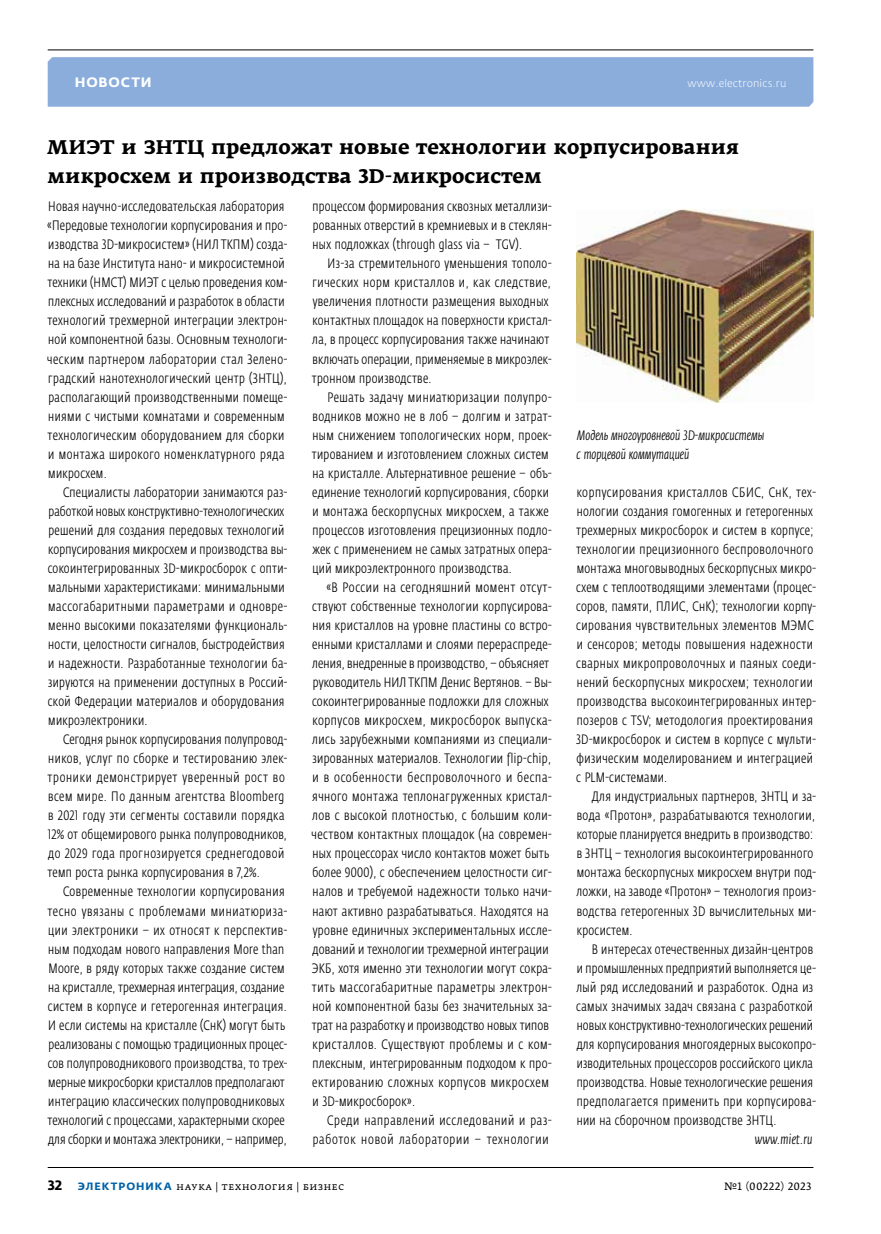
<style>
.page{position:relative;width:881px;height:1234px;background:#fff}
.page>*{position:absolute;margin:0;border:0;box-sizing:border-box;transform-origin:0 0}
.t1{font:700 19.5px/28.5px "Fedra Serif A Pro";letter-spacing:.005em;color:#000}
.t2{font:300 13.5px/19px "Fedra Sans Cond Pro";letter-spacing:.025em;color:#000}
.t3{font:300 13.5px/19px "Fedra Sans Cond Pro";letter-spacing:.05em;color:#000;text-align:right}
.t4{font:italic 300 13.5px/19px "Fedra Sans Cond Pro";letter-spacing:.005em;color:#000}
.t5{font:italic 300 13.5px "Fedra Sans Cond Pro";letter-spacing:.025em;color:#000}
.t6{font:700 13.5px "Fedra Sans Alt Pro";letter-spacing:.065em;color:#fff}
.t7{font:10.5px "Fedra Serif A Pro";letter-spacing:.03em;color:#000}
.t8{font:300 10.5px "Fedra Sans Pro";letter-spacing:.015em;color:#fff}
.s1{font-family:"Fedra Sans Pro";font-weight:700;font-size:13.5px}
.s2{font-family:"Fedra Sans Alt Pro";font-weight:700;color:#0061a7}
</style>
<div class="page">
<div style="left:48px;top:57px;width:765px;height:50px;background:#8baddc"></div>
<hr style="left:48px;top:49px;width:765px;height:1px;background:#000">
<hr style="left:48px;top:1166px;width:765px;height:1px;background:#000">
<img style="left:576px;top:209px;width:237px;height:193px">
<p class="t6" style="left:75px;top:74px;width:78px">НОВОСТИ</p>
<p class="t8" style="left:687px;top:77px;width:100px">www.electronics.ru</p>
<h1 class="t1" style="left:47px;top:133px;width:693px">МИЭТ и ЗНТЦ предложат новые технологии корпусирования микросхем и производства 3D-микросистем</h1>
<p class="t2" style="left:47px;top:197px;width:242px">Новая научно-исследовательская лаборатория «Передовые технологии корпусирования и про&shy;изводства 3D-микросистем» (НИЛ ТКПМ) созда&shy;на на базе Института нано- и микросистемной техники (НМСТ) МИЭТ с целью проведения ком&shy;плексных исследований и разработок в области технологий трехмерной интеграции электрон&shy;ной компонентной базы. Основным технологи&shy;ческим партнером лаборатории стал Зелено&shy;градский нанотехнологический центр (ЗНТЦ), располагающий производственными помеще&shy;ниями с чистыми комнатами и современным технологическим оборудованием для сборки и монтажа широкого номенклатурного ряда микросхем.</p>
<p class="t2" style="left:48px;top:482px;width:241px;text-indent:15px">Специалисты лаборатории занимаются раз&shy;работкой новых конструктивно-технологических решений для создания передовых технологий корпусирования микросхем и производства вы&shy;сокоинтегрированных 3D-микросборок с опти&shy;мальными характеристиками: минимальными массогабаритными параметрами и одновре&shy;менно высокими показателями функциональ&shy;ности, целостности сигналов, быстродействия и надежности. Разработанные технологии ба&shy;зируются на применении доступных в Россий&shy;ской Федерации материалов и оборудования микроэлектроники.</p>
<p class="t2" style="left:48px;top:730px;width:241px;text-indent:15px">Сегодня рынок корпусирования полупровод&shy;ников, услуг по сборке и тестированию элек&shy;троники демонстрирует уверенный рост во всем мире. По данным агентства Bloomberg в 2021 году эти сегменты составили порядка 12% от общемирового рынка полупроводников, до 2029 года прогнозируется среднегодовой темп роста рынка корпусирования в 7,2%.</p>
<p class="t2" style="left:48px;top:882px;width:241px;text-indent:15px">Современные технологии корпусирования тесно увязаны с проблемами миниатюриза&shy;ции электроники – их относят к перспектив&shy;ным подходам нового направления More than Moore, в ряду которых также создание систем на кристалле, трехмерная интеграция, создание систем в корпусе и гетерогенная интеграция.<br>И если системы на кристалле (СнК) могут быть реализованы с помощью традиционных процес&shy;сов полупроводникового производства, то трех&shy;мерные микросборки кристаллов предполагают интеграцию классических полупроводниковых технологий с процессами, характерными скорее для сборки и монтажа электроники, – например,</p>
<p class="t2" style="left:312px;top:197px;width:240px;text-align:justify">процессом формирования сквозных металлизи&shy;рованных отверстий в кремниевых и в стеклян&shy;ных подложках (through glass via – TGV).</p>
<p class="t2" style="left:312px;top:254px;width:241px;text-indent:16px">Из-за стремительного уменьшения тополо&shy;гических норм кристаллов и, как следствие, увеличения плотности размещения выходных контактных площадок на поверхности кристал&shy;ла, в процесс корпусирования также начинают включать операции, применяемые в микроэлек&shy;тронном производстве.</p>
<p class="t2" style="left:312px;top:387px;width:241px;text-indent:16px">Решать задачу миниатюризации полупро&shy;водников можно не в лоб – долгим и затрат&shy;ным снижением топологических норм, проек&shy;тированием и изготовлением сложных систем на кристалле. Альтернативное решение – объ&shy;единение технологий корпусирования, сборки и монтажа бескорпусных микросхем, а также процессов изготовления прецизионных подло&shy;жек с применением не самых затратных опера&shy;ций микроэлектронного производства.</p>
<p class="t2" style="left:311px;top:578px;width:241px;text-indent:15px">«В России на сегодняшний момент отсут&shy;ствуют собственные технологии корпусирова&shy;ния кристаллов на уровне пластины со встро&shy;енными кристаллами и слоями перераспреде&shy;ления, внедренные в производство, – объясняет руководитель НИЛ ТКПМ Денис Вертянов. – Вы&shy;сокоинтегрированные подложки для сложных корпусов микросхем, микросборок выпуска&shy;лись зарубежными компаниями из специали&shy;зированных материалов. Технологии flip-chip, и в особенности беспроволочного и беспа&shy;ячного монтажа теплонагруженных кристал&shy;лов с высокой плотностью, с большим коли&shy;чеством контактных площадок (на современ&shy;ных процессорах число контактов может быть более 9000), с обеспечением целостности сиг&shy;налов и требуемой надежности только начи&shy;нают активно разрабатываться. Находятся на уровне единичных экспериментальных иссле&shy;дований и технологии трехмерной интеграции ЭКБ, хотя именно эти технологии могут сокра&shy;тить массогабаритные параметры электрон&shy;ной компонентной базы без значительных за&shy;трат на разработку и производство новых типов кристаллов. Существуют проблемы и с ком&shy;плексным, интегрированным подходом к про&shy;ектированию сложных корпусов микросхем и 3D-микросборок».</p>
<p class="t3" style="left:312px;top:1110px;width:240px">Среди направлений исследований и раз&shy;работок новой лаборатории – технологии</p>
<p class="t4" style="left:576px;top:425px;width:189px">Модель многоуровневой 3D-микросистемы с торцевой коммутацией</p>
<p class="t2" style="left:576px;top:482px;width:241px">корпусирования кристаллов СБИС, СнК, тех&shy;нологии создания гомогенных и гетерогенных трехмерных микросборок и систем в корпусе; технологии прецизионного беспроволочного монтажа многовыводных бескорпусных микро&shy;схем с теплоотводящими элементами (процес&shy;соров, памяти, ПЛИС, СнК); технологии корпу&shy;сирования чувствительных элементов МЭМС и сенсоров; методы повышения надежности сварных микропроволочных и паяных соеди&shy;нений бескорпусных микросхем; технологии производства высокоинтегрированных интер&shy;позеров с TSV; методология проектирования 3D-микросборок и систем в корпусе с мульти&shy;физическим моделированием и интеграцией с PLM-системами.</p>
<p class="t2" style="left:576px;top:787px;width:241px;text-indent:15px">Для индустриальных партнеров, ЗНТЦ и за&shy;вода «Протон», разрабатываются технологии, которые планируется внедрить в производство: в ЗНТЦ – технология высокоинтегрированного монтажа бескорпусных микросхем внутри под&shy;ложки, на заводе «Протон» – технология произ&shy;водства гетерогенных 3D вычислительных ми&shy;кросистем.</p>
<p class="t2" style="left:576px;top:939px;width:241px;text-indent:15px">В интересах отечественных дизайн-центров и промышленных предприятий выполняется це&shy;лый ряд исследований и разработок. Одна из самых значимых задач связана с разработкой новых конструктивно-технологических решений для корпусирования многоядерных высокопро&shy;изводительных процессоров российского цикла производства. Новые технологические решения предполагается применить при корпусирова&shy;нии на сборочном производстве ЗНТЦ.</p>
<p class="t5" style="left:754px;top:1130px;width:59px">www.miet.ru</p>
<p class="t7" style="left:48px;top:1179px;width:298px"><span class="s1">32</span> <span class="s2">ЭЛЕКТРОНИКА</span> наука | технология | бизнес</p>
<p class="t7" style="left:723px;top:1179px;width:89px">№1 (00222) 2023</p>
</div>
